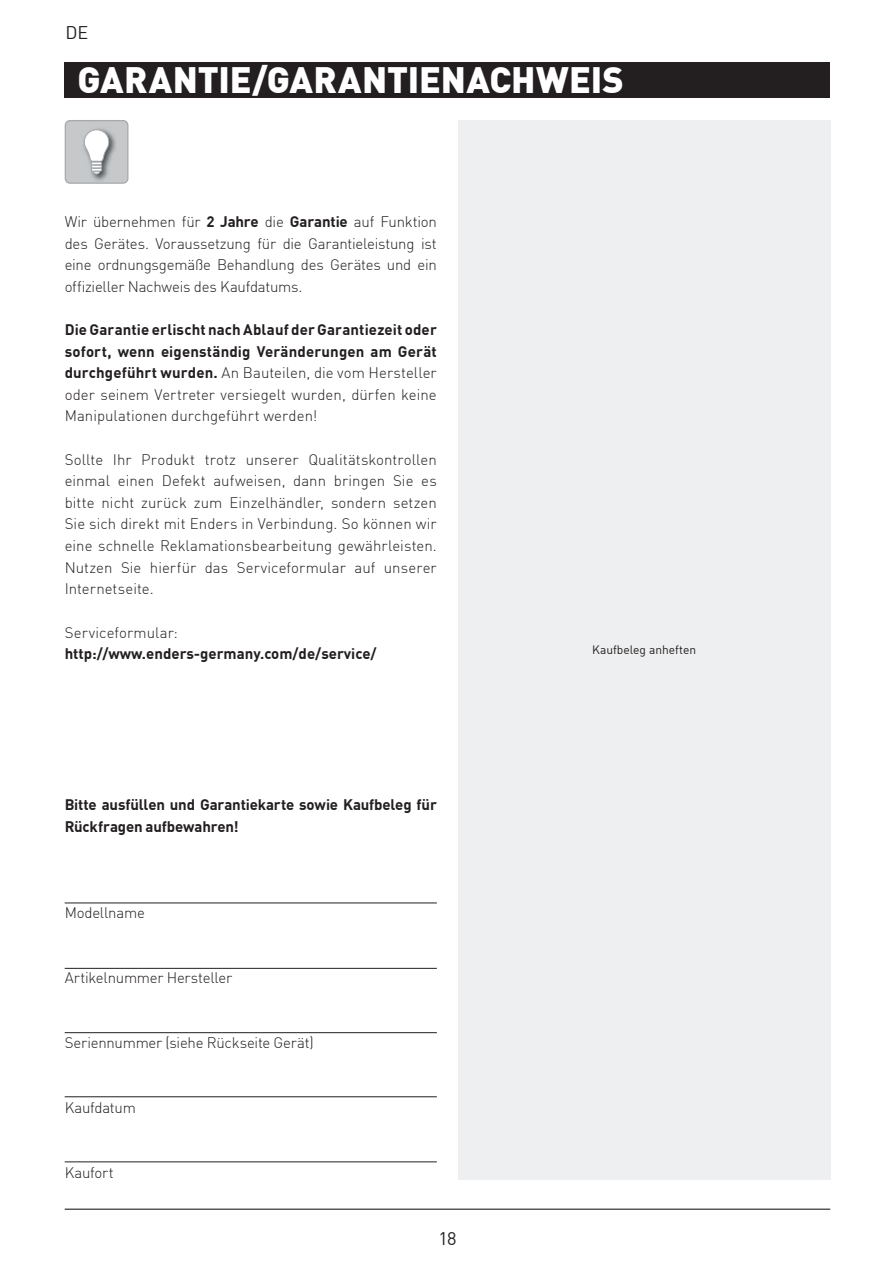
<style>
.page{position:relative;width:895px;height:1265px;background:#fff}
.page>*{position:absolute;margin:0;border:0;box-sizing:border-box;transform-origin:0 0}
.t1{font:900 36px "DIN Offc";color:#fff}
.t2{font:18px "DIN Offc";color:#231f20}
.t3{font:300 15px/21.6px "DIN Offc";letter-spacing:-.01em;color:#231f20;text-align:justify}
.t4{font:700 15px/21.6px "DIN Offc";color:#231f20;text-align:justify}
.t5{font:12px "DIN Offc";color:#231f20}
.s1{font-weight:700}
.s2{font-weight:300}
</style>
<div class="page">
<hr style="left:65px;top:1208px;width:765px;height:1px;background:#231f20">
<div style="left:65px;top:62px;width:765px;height:35px;background:#231f20"></div>
<svg style="left:65px;top:120px;width:63px;height:64px;background:#c5c7c9"></svg>
<div style="left:458px;top:120px;width:372px;height:1059px;background:#eeeff0"></div>
<hr style="left:65px;top:902px;width:372px;height:1px;background:#231f20">
<hr style="left:65px;top:968px;width:372px;height:1px;background:#231f20">
<hr style="left:65px;top:1032px;width:372px;height:1px;background:#231f20">
<hr style="left:65px;top:1096px;width:372px;height:1px;background:#231f20">
<hr style="left:65px;top:1161px;width:372px;height:1px;background:#231f20">
<p class="t2" style="left:66px;top:20px;width:24px">DE</p>
<h1 class="t1" style="left:77px;top:55px;width:548px">GARANTIE/GARANTIENACHWEIS</h1>
<p class="t3" style="left:65px;top:210px;width:374px">Wir übernehmen für <span class="s1">2 Jahre</span> die <span class="s1">Garantie</span> auf Funktion des Gerätes. Voraussetzung für die Garantieleistung ist eine ordnungsgemäße Behandlung des Gerätes und ein offizieller Nachweis des Kaufdatums.</p>
<p class="t4" style="left:65px;top:318px;width:374px">Die Garantie erlischt nach Ablauf der Garantiezeit oder sofort, wenn eigenständig Veränderungen am Gerät durchgeführt wurden. <span class="s2">An Bauteilen, die vom Hersteller oder seinem Vertreter versiegelt wurden, dürfen keine Manipulationen durchgeführt werden!</span></p>
<p class="t3" style="left:65px;top:448px;width:374px">Sollte Ihr Produkt trotz unserer Qualitätskontrollen einmal einen Defekt aufweisen, dann bringen Sie es bitte nicht zurück zum Einzelhändler, sondern setzen Sie sich direkt mit Enders in Verbindung. So können wir eine schnelle Reklamationsbearbeitung gewährleisten.<br>Nutzen Sie hierfür das Serviceformular auf unserer Internetseite.</p>
<p class="t3" style="left:65px;top:620px;width:115px">Serviceformular:</p>
<p class="t4" style="left:65px;top:642px;width:313px">http://www.enders-germany.com/de/service/</p>
<p class="t4" style="left:65px;top:793px;width:374px">Bitte ausfüllen und Garantiekarte sowie Kaufbeleg für<br>Rückfragen aufbewahren!</p>
<p class="t3" style="left:65px;top:901px;width:82px">Modellname</p>
<p class="t3" style="left:65px;top:966px;width:169px">Artikelnummer Hersteller</p>
<p class="t3" style="left:65px;top:1031px;width:250px">Seriennummer (siehe Rückseite Gerät)</p>
<p class="t3" style="left:65px;top:1096px;width:73px">Kaufdatum</p>
<p class="t3" style="left:65px;top:1160px;width:51px">Kaufort</p>
<p class="t2" style="left:438px;top:1226px;width:19px">18</p>
<p class="t5" style="left:592px;top:641px;width:105px">Kaufbeleg anheften</p>
</div>
